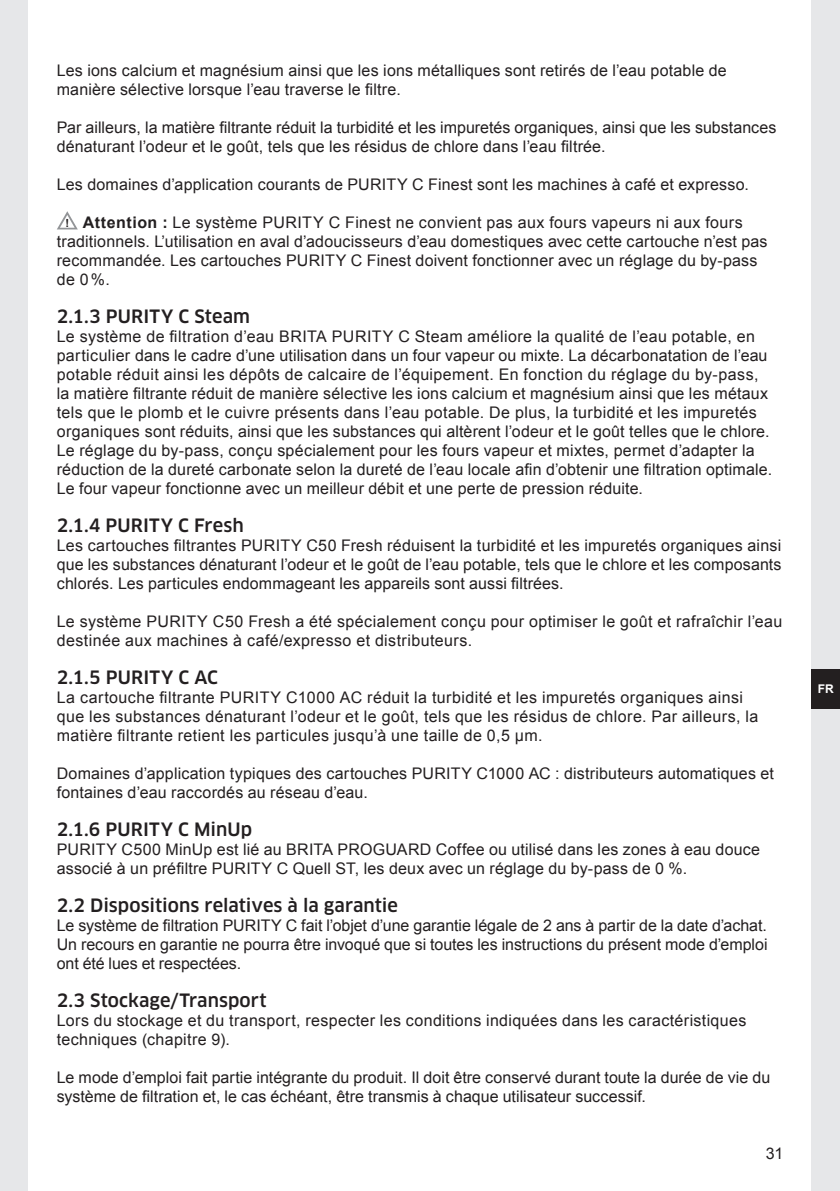
<style>
.page{position:relative;width:840px;height:1191px;background:#fff}
.page>*{position:absolute;margin:0;border:0;box-sizing:border-box;transform-origin:0 0}
.t1{font:500 18px "Clan Pro";letter-spacing:.005em;color:#231f20}
.t2{font:16px/19px "Arial";letter-spacing:.015em;color:#231f20}
.t3{font:700 12px "Arial";color:#fff}
.s1{font-weight:700;font-size:11.2px}
.s2{font-weight:700}
</style>
<div class="page">
<div style="left:0;top:0;width:28px;height:1191px;background:#e6e7e9"></div>
<div style="left:811px;top:0;width:28px;height:1191px;background:#e6e7e9"></div>
<div style="left:811px;top:669px;width:28px;height:40px;background:#231f20"></div>
<svg style="left:57px;top:211px;width:21px;height:18px"></svg>
<p class="t2" style="left:57px;top:61px;width:671px">Les ions calcium et magnésium ainsi que les ions métalliques sont retirés de l’eau potable de manière sélective lorsque l’eau traverse le filtre.</p>
<p class="t2" style="left:57px;top:118px;width:720px">Par ailleurs, la matière filtrante réduit la turbidité et les impuretés organiques, ainsi que les substances dénaturant l’odeur et le goût, tels que les résidus de chlore dans l’eau filtrée.</p>
<p class="t2" style="left:57px;top:175px;width:693px">Les domaines d’application courants de PURITY C Finest sont les machines à café et expresso.</p>
<p class="t2" style="left:57px;top:213px;width:712px;text-indent:9px"><span class="s1">!</span> <span class="s2">Attention :</span> Le système PURITY C Finest ne convient pas aux fours vapeurs ni aux fours traditionnels. L’utilisation en aval d’adoucisseurs d’eau domestiques avec cette cartouche n’est pas recommandée. Les cartouches PURITY C Finest doivent fonctionner avec un réglage du by-pass de 0%.</p>
<p class="t1" style="left:57px;top:306px;width:195px">2.1.3 PURITY C Steam</p>
<p class="t2" style="left:57px;top:327px;width:716px">Le système de filtration d’eau BRITA PURITY C Steam améliore la qualité de l’eau potable, en particulier dans le cadre d’une utilisation dans un four vapeur ou mixte. La décarbonatation de l’eau potable réduit ainsi les dépôts de calcaire de l’équipement. En fonction du réglage du by-pass, la matière filtrante réduit de manière sélective les ions calcium et magnésium ainsi que les métaux tels que le plomb et le cuivre présents dans l’eau potable. De plus, la turbidité et les impuretés organiques sont réduits, ainsi que les substances qui altèrent l’odeur et le goût telles que le chlore.<br>Le réglage du by-pass, conçu spécialement pour les fours vapeur et mixtes, permet d’adapter la réduction de la dureté carbonate selon la dureté de l’eau locale afin d’obtenir une filtration optimale.<br>Le four vapeur fonctionne avec un meilleur débit et une perte de pression réduite.</p>
<p class="t1" style="left:57px;top:515px;width:188px">2.1.4 PURITY C Fresh</p>
<p class="t2" style="left:57px;top:536px;width:725px;text-align:justify">Les cartouches filtrantes PURITY C50 Fresh réduisent la turbidité et les impuretés organiques ainsi que les substances dénaturant l’odeur et le goût de l’eau potable, tels que le chlore et les composants chlorés. Les particules endommageant les appareils sont aussi filtrées.</p>
<p class="t2" style="left:57px;top:612px;width:726px">Le système PURITY C50 Fresh a été spécialement conçu pour optimiser le goût et rafraîchir l’eau destinée aux machines à café/expresso et distributeurs.</p>
<p class="t1" style="left:57px;top:667px;width:163px">2.1.5 PURITY C AC</p>
<p class="t2" style="left:57px;top:688px;width:702px">La cartouche filtrante PURITY C1000 AC réduit la turbidité et les impuretés organiques ainsi que les substances dénaturant l’odeur et le goût, tels que les résidus de chlore. Par ailleurs, la matière filtrante retient les particules jusqu’à une taille de 0,5 μm.</p>
<p class="t2" style="left:57px;top:764px;width:718px">Domaines d’application typiques des cartouches PURITY C1000 AC : distributeurs automatiques et fontaines d’eau raccordés au réseau d’eau.</p>
<p class="t1" style="left:57px;top:819px;width:197px">2.1.6 PURITY C MinUp</p>
<p class="t2" style="left:57px;top:840px;width:704px">PURITY C500 MinUp est lié au BRITA PROGUARD Coffee ou utilisé dans les zones à eau douce associé à un préfiltre PURITY C Quell ST, les deux avec un réglage du by-pass de 0 %.</p>
<p class="t1" style="left:57px;top:895px;width:342px">2.2 Dispositions relatives à la garantie</p>
<p class="t2" style="left:57px;top:916px;width:712px;text-align:justify">Le système de filtration PURITY C fait l’objet d’une garantie légale de 2 ans à partir de la date d’achat.<br>Un recours en garantie ne pourra être invoqué que si toutes les instructions du présent mode d’emploi ont été lues et respectées.</p>
<p class="t1" style="left:57px;top:990px;width:211px">2.3 Stockage/Transport</p>
<p class="t2" style="left:57px;top:1011px;width:690px">Lors du stockage et du transport, respecter les conditions indiquées dans les caractéristiques techniques (chapitre 9).</p>
<p class="t2" style="left:57px;top:1068px;width:714px">Le mode d’emploi fait partie intégrante du produit. Il doit être conservé durant toute la durée de vie du système de filtration et, le cas échéant, être transmis à chaque utilisateur successif.</p>
<p class="t2" style="left:765px;top:1144px;width:19px">31</p>
<p class="t3" style="left:817px;top:681px;width:17px">FR</p>
</div>
